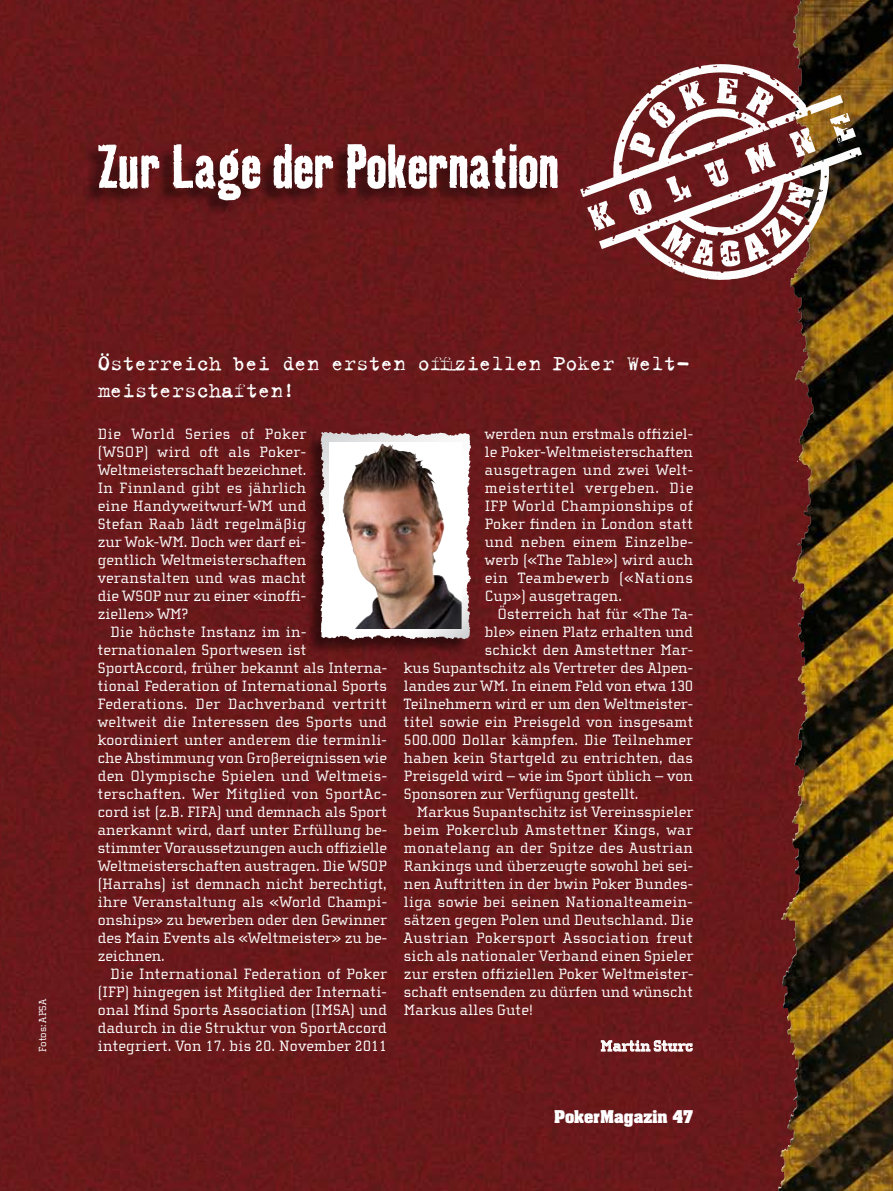
<style>
.page{position:relative;width:893px;height:1191px;background:#fff}
.page>*{position:absolute;margin:0;border:0;box-sizing:border-box;transform-origin:0 0}
.t1{font:60px "Kipp No 3";color:#fff}
.t2{font:23.25px/27px "Trixie Text";letter-spacing:-.02em;color:#fff}
.t3{font:15.3px/18px "Cholla Slab";letter-spacing:.01em;color:#fff;text-align:justify}
.t4{font:15.3px "Cholla Slab";letter-spacing:.03em;color:#fff}
.t5{font:700 15.3px "Cholla Slab";color:#fff}
.t6{font:700 15px "Aachen";color:#fff}
.t7{font:10.5px "Cholla Slab";color:#fff}
</style>
<div class="page">
<img style="left:0;top:0;width:893px;height:1191px">
<div style="left:81px;top:144px;width:475px;height:72px;background:#000;opacity:.5"></div>
<svg style="left:601px;top:1040px;width:92px;height:11px"></svg>
<div style="left:303px;top:432px;width:166px;height:223px;background:#000;opacity:.5"></div>
<img style="left:320px;top:432px;width:9px;height:160px">
<img style="left:329px;top:442px;width:133px;height:187px">
<img style="left:362px;top:443px;width:21px;height:19px">
<img style="left:638px;top:64px;width:81px;height:40px">
<h1 class="t1" style="left:98px;top:129px;width:463px">Zur Lage der Pokernation</h1>
<p class="t7" style="left:37px;top:1051px;width:54px;rotate:-90deg">Fotos: APSA</p>
<h2 class="t2" style="left:98px;top:349px;width:592px">Österreich bei den ersten offiziellen Poker Welt&shy;meisterschaften!</h2>
<p class="t3" style="left:98px;top:425px;width:210px">Die World Series of Poker (WSOP) wird oft als Poker-Weltmeisterschaft bezeichnet.<br>In Finnland gibt es jährlich eine Handyweitwurf-WM und Stefan Raab lädt regelmäßig zur Wok-WM. Doch wer darf ei&shy;gentlich Weltmeisterschaften veranstalten und was macht die WSOP nur zu einer «inoffi&shy;ziellen» WM?</p>
<p class="t3" style="left:98px;top:623px;width:291px;text-align:left;text-indent:13px">Die höchste Instanz im in&shy;ternationalen Sportwesen ist SportAccord, früher bekannt als Interna&shy;tional Federation of International Sports Federations. Der Dachverband vertritt weltweit die Interessen des Sports und koordiniert unter anderem die terminli&shy;che Abstimmung von Großereignissen wie den Olympische Spielen und Weltmeis&shy;terschaften. Wer Mitglied von SportAc&shy;cord ist (z.B. FIFA) und demnach als Sport anerkannt wird, darf unter Erfüllung be&shy;stimmter Voraussetzungen auch offizielle Weltmeisterschaften austragen. Die WSOP (Harrahs) ist demnach nicht berechtigt, ihre Veranstaltung als «World Champi&shy;onships» zu bewerben oder den Gewinner des Main Events als «Weltmeister» zu be&shy;zeichnen.</p>
<p class="t3" style="left:98px;top:965px;width:291px;text-indent:13px">Die International Federation of Poker (IFP) hingegen ist Mitglied der Internati&shy;onal Mind Sports Association (IMSA) und dadurch in die Struktur von SportAccord integriert. Von 17. bis 20. November 2011</p>
<p class="t3" style="left:485px;top:425px;width:210px">werden nun erstmals offiziel&shy;le Poker-Weltmeisterschaften ausgetragen und zwei Welt&shy;meistertitel vergeben. Die IFP World Championships of Poker finden in London statt und neben einem Einzelbe&shy;werb («The Table») wird auch ein Teambewerb («Nations Cup») ausgetragen.</p>
<p class="t3" style="left:497px;top:605px;width:197px">Österreich hat für «The Ta-</p>
<p class="t3" style="left:485px;top:623px;width:210px">ble» einen Platz erhalten und</p>
<p class="t3" style="left:485px;top:641px;width:210px">schickt den Amstettner Mar-</p>
<p class="t3" style="left:404px;top:659px;width:291px">kus Supantschitz als Vertreter des Alpen-</p>
<p class="t3" style="left:404px;top:677px;width:291px">landes zur WM. In einem Feld von etwa 130</p>
<p class="t3" style="left:404px;top:695px;width:290px">Teilnehmern wird er um den Weltmeister-</p>
<p class="t3" style="left:404px;top:713px;width:291px">titel sowie ein Preisgeld von insgesamt</p>
<p class="t3" style="left:404px;top:731px;width:290px">500.000 Dollar kämpfen. Die Teilnehmer</p>
<p class="t3" style="left:404px;top:749px;width:291px">haben kein Startgeld zu entrichten, das</p>
<p class="t3" style="left:404px;top:767px;width:290px">Preisgeld wird – wie im Sport üblich – von</p>
<p class="t3" style="left:404px;top:785px;width:236px">Sponsoren zur Verfügung gestellt.</p>
<p class="t3" style="left:417px;top:803px;width:278px">Markus Supantschitz ist Vereinsspieler</p>
<p class="t4" style="left:404px;top:821px;width:290px">beim Pokerclub Amstettner Kings, war</p>
<p class="t3" style="left:404px;top:839px;width:290px">monatelang an der Spitze des Austrian</p>
<p class="t3" style="left:404px;top:857px;width:291px">Rankings und überzeugte sowohl bei sei-</p>
<p class="t3" style="left:404px;top:875px;width:291px">nen Auftritten in der bwin Poker Bundes-</p>
<p class="t3" style="left:404px;top:893px;width:290px">liga sowie bei seinen Nationalteamein-</p>
<p class="t3" style="left:404px;top:911px;width:291px">sätzen gegen Polen und Deutschland. Die</p>
<p class="t4" style="left:404px;top:930px;width:290px">Austrian Pokersport Association freut</p>
<p class="t3" style="left:404px;top:947px;width:291px">sich als nationaler Verband einen Spieler</p>
<p class="t3" style="left:404px;top:965px;width:291px">zur ersten offiziellen Poker Weltmeister-</p>
<p class="t3" style="left:404px;top:983px;width:290px">schaft entsenden zu dürfen und wünscht</p>
<p class="t3" style="left:404px;top:1001px;width:130px">Markus alles Gute!</p>
<p class="t5" style="left:600px;top:1037px;width:94px">Martin Sturc</p>
<p class="t6" style="left:554px;top:1106px;width:140px">PokerMagazin 47</p>
</div>
